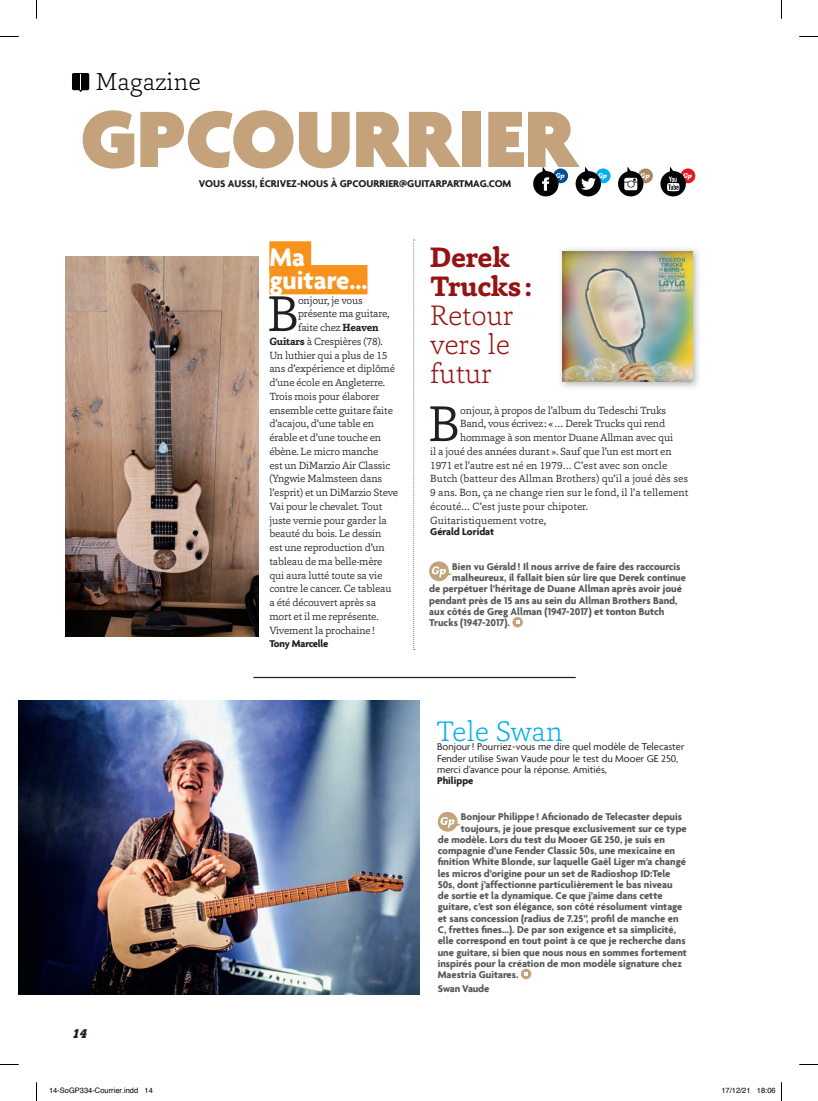
<style>
.page{position:relative;width:818px;height:1101px;background:#fff}
.page>*{position:absolute;margin:0;border:0;box-sizing:border-box;transform-origin:0 0}
.t1{font:900 86.38px "Agenda";color:#c4a27b}
.t2{font:300 51.25px "Capita";color:#231f20}
.t3{font:200 28.75px/29px "Capita";letter-spacing:-.01em;color:#951312}
.t4{font:200 28.75px "Capita";letter-spacing:-.01em;color:#00aeef}
.t5{font:700 27.38px/23.8px "Agenda";color:#fff}
.t6{font:200 25px "Capita";color:#010203}
.t7{font:italic 700 12.5px "City";color:#231f20}
.t8{font:700 10.62px "Agenda";color:#57585a}
.t9{font:300 10.62px "Capita";letter-spacing:-.02em;color:#231f20}
.t10{font:300 10.62px "Capita";color:#231f20}
.t11{font:10.62px/11.2px "Agenda";color:#231f20}
.t12{font:700 10.62px "Agenda";color:#231f20}
.t13{font:700 10.62px "Agenda";letter-spacing:-.02em;color:#231f20}
.t14{font:700 10.62px "Agenda";letter-spacing:-.02em;color:#57585a}
.t15{font:7.5px "Helvetica";color:#000}
.t16{font:italic 800 7px "Capita";color:#fff}
.s1{font-weight:700}
</style>
<div class="page">
<svg style="left:72px;top:73px;width:17px;height:19px"></svg>
<div style="left:553px;top:168px;width:14px;height:15px;background:#01509b;border-radius:50%"></div>
<svg style="left:533px;top:166px;width:27px;height:31px"></svg>
<div style="left:680px;top:168px;width:15px;height:15px;background:#dd1d24;border-radius:50%"></div>
<svg style="left:660px;top:166px;width:27px;height:31px"></svg>
<div style="left:637px;top:168px;width:15px;height:15px;background:#aa8961;border-radius:50%"></div>
<svg style="left:618px;top:166px;width:26px;height:31px"></svg>
<div style="left:595px;top:168px;width:15px;height:15px;background:#00aeef;border-radius:50%"></div>
<svg style="left:575px;top:166px;width:27px;height:31px"></svg>
<img style="left:66px;top:257px;width:192px;height:379px">
<div style="left:269px;top:241px;width:42px;height:29px;background:#f7931d"></div>
<div style="left:269px;top:265px;width:98px;height:29px;background:#f7931d"></div>
<svg style="left:437px;top:811px;width:23px;height:21px"></svg>
<svg style="left:520px;top:968px;width:11px;height:11px"></svg>
<svg style="left:429px;top:561px;width:23px;height:21px"></svg>
<svg style="left:512px;top:617px;width:10px;height:10px"></svg>
<svg style="left:515px;top:620px;width:4px;height:4px"></svg>
<img style="left:19px;top:700px;width:400px;height:294px">
<img style="left:560px;top:248px;width:139px;height:140px">
<img style="left:562px;top:251px;width:130px;height:130px">
<svg style="left:413px;top:240px;width:1px;height:410px"></svg>
<hr style="left:253px;top:677px;width:322px;height:1px;background:#231f20">
<svg style="left:0;top:36px;width:19px;height:1px"></svg>
<svg style="left:799px;top:36px;width:18px;height:1px"></svg>
<svg style="left:0;top:1064px;width:19px;height:1px"></svg>
<svg style="left:799px;top:1064px;width:18px;height:1px"></svg>
<svg style="left:36px;top:0;width:1px;height:19px"></svg>
<svg style="left:36px;top:1082px;width:1px;height:18px"></svg>
<p class="t6" style="left:96px;top:65px;width:106px">Magazine</p>
<p class="t1" style="left:80px;top:86px;width:498px">GPCOURRIER</p>
<p class="t12" style="left:199px;top:177px;width:314px">VOUS AUSSI, ÉCRIVEZ-NOUS À GPCOURRIER@GUITARPARTMAG.COM</p>
<p class="t16" style="left:555px;top:171px;width:11px">Gp</p>
<p class="t16" style="left:597px;top:171px;width:11px">Gp</p>
<p class="t16" style="left:640px;top:171px;width:11px">Gp</p>
<p class="t16" style="left:682px;top:171px;width:11px">Gp</p>
<p class="t7" style="left:72px;top:1026px;width:16px">14</p>
<p class="t5" style="left:269px;top:244px;width:99px">Ma guitare…</p>
<p class="t2" style="left:267px;top:280px;width:33px">B</p>
<p class="t9" style="left:298px;top:293px;width:66px">onjour, je vous</p>
<p class="t9" style="left:298px;top:307px;width:93px">présente ma guitare,</p>
<p class="t9" style="left:298px;top:320px;width:82px">faite chez <span class="s1">Heaven</span></p>
<p class="t9" style="left:269px;top:334px;width:115px"><span class="s1">Guitars</span> à Crespières (78).</p>
<p class="t9" style="left:269px;top:348px;width:120px">Un luthier qui a plus de 15</p>
<p class="t9" style="left:269px;top:362px;width:127px">ans d’expérience et diplômé</p>
<p class="t9" style="left:269px;top:375px;width:117px">d’une école en Angleterre.</p>
<p class="t9" style="left:269px;top:389px;width:112px">Trois mois pour élaborer</p>
<p class="t9" style="left:269px;top:403px;width:125px">ensemble cette guitare faite</p>
<p class="t9" style="left:269px;top:417px;width:106px">d’acajou, d’une table en</p>
<p class="t9" style="left:269px;top:430px;width:113px">érable et d’une touche en</p>
<p class="t9" style="left:269px;top:444px;width:111px">ébène. Le micro manche</p>
<p class="t9" style="left:269px;top:458px;width:122px">est un DiMarzio Air Classic</p>
<p class="t9" style="left:269px;top:472px;width:114px">(Yngwie Malmsteen dans</p>
<p class="t9" style="left:269px;top:485px;width:130px">l’esprit) et un DiMarzio Steve</p>
<p class="t9" style="left:269px;top:499px;width:114px">Vai pour le chevalet. Tout</p>
<p class="t9" style="left:269px;top:513px;width:119px">juste vernie pour garder la</p>
<p class="t9" style="left:269px;top:527px;width:114px">beauté du bois. Le dessin</p>
<p class="t9" style="left:269px;top:540px;width:117px">est une reproduction d’un</p>
<p class="t9" style="left:269px;top:554px;width:115px">tableau de ma belle-mère</p>
<p class="t9" style="left:269px;top:568px;width:114px">qui aura lutté toute sa vie</p>
<p class="t9" style="left:269px;top:581px;width:124px">contre le cancer. Ce tableau</p>
<p class="t9" style="left:269px;top:595px;width:108px">a été découvert après sa</p>
<p class="t9" style="left:269px;top:609px;width:111px">mort et il me représente.</p>
<p class="t9" style="left:269px;top:623px;width:107px">Vivement la prochaine !</p>
<p class="t13" style="left:269px;top:637px;width:60px">Tony Marcelle</p>
<p class="t3" style="left:430px;top:242px;width:103px"><span class="s1">Derek<br>Trucks :<br></span>Retour vers le futur</p>
<p class="t2" style="left:428px;top:390px;width:33px">B</p>
<p class="t9" style="left:459px;top:403px;width:208px">onjour, à propos de l’album du Tedeschi Truks</p>
<p class="t9" style="left:459px;top:417px;width:206px">Band, vous écrivez : « … Derek Trucks qui rend</p>
<p class="t9" style="left:459px;top:430px;width:214px">hommage à son mentor Duane Allman avec qui</p>
<p class="t9" style="left:430px;top:444px;width:243px">il a joué des années durant ». Sauf que l’un est mort en</p>
<p class="t10" style="left:430px;top:458px;width:238px">1971 et l’autre est né en 1979… C’est avec son oncle</p>
<p class="t10" style="left:430px;top:472px;width:259px">Butch (batteur des Allman Brothers) qu’il a joué dès ses</p>
<p class="t10" style="left:430px;top:485px;width:259px">9 ans. Bon, ça ne change rien sur le fond, il l’a tellement</p>
<p class="t10" style="left:430px;top:499px;width:159px">écouté… C’est juste pour chipoter.</p>
<p class="t10" style="left:430px;top:513px;width:117px">Guitaristiquement votre,</p>
<p class="t12" style="left:430px;top:525px;width:65px">Gérald Loridat</p>
<p class="t8" style="left:452px;top:560px;width:229px">Bien vu Gérald ! Il nous arrive de faire des raccourcis</p>
<p class="t8" style="left:452px;top:571px;width:235px">malheureux, il fallait bien sûr lire que Derek continue</p>
<p class="t8" style="left:429px;top:582px;width:254px">de perpétuer l’héritage de Duane Allman après avoir joué</p>
<p class="t8" style="left:429px;top:593px;width:250px">pendant près de 15 ans au sein du Allman Brothers Band,</p>
<p class="t8" style="left:429px;top:605px;width:237px">aux côtés de Greg Allman (1947-2017) et tonton Butch</p>
<p class="t8" style="left:429px;top:616px;width:82px">Trucks (1947-2017).</p>
<p class="t4" style="left:436px;top:712px;width:128px">Tele Swan</p>
<p class="t11" style="left:437px;top:741px;width:249px">Bonjour ! Pourriez-vous me dire quel modèle de Telecaster Fender utilise Swan Vaude pour le test du Mooer GE 250, merci d’avance pour la réponse. Amitiés,<br><span class="s1">Philippe</span></p>
<p class="t8" style="left:460px;top:810px;width:222px">Bonjour Philippe ! Aficionado de Telecaster depuis</p>
<p class="t8" style="left:460px;top:821px;width:227px">toujours, je joue presque exclusivement sur ce type</p>
<p class="t8" style="left:437px;top:833px;width:228px">de modèle. Lors du test du Mooer GE 250, je suis en</p>
<p class="t8" style="left:437px;top:844px;width:239px">compagnie d’une Fender Classic 50s, une mexicaine en</p>
<p class="t8" style="left:437px;top:855px;width:250px">finition White Blonde, sur laquelle Gaël Liger m’a changé</p>
<p class="t8" style="left:437px;top:866px;width:234px">les micros d’origine pour un set de Radioshop ID:Tele</p>
<p class="t8" style="left:437px;top:878px;width:236px">50s, dont j’affectionne particulièrement le bas niveau</p>
<p class="t8" style="left:437px;top:889px;width:226px">de sortie et la dynamique. Ce que j’aime dans cette</p>
<p class="t8" style="left:437px;top:900px;width:246px">guitare, c’est son élégance, son côté résolument vintage</p>
<p class="t8" style="left:437px;top:911px;width:242px">et sans concession (radius de 7.25”, profil de manche en</p>
<p class="t8" style="left:437px;top:923px;width:240px">C, frettes fines…). De par son exigence et sa simplicité,</p>
<p class="t8" style="left:437px;top:934px;width:249px">elle correspond en tout point à ce que je recherche dans</p>
<p class="t8" style="left:437px;top:945px;width:250px">une guitare, si bien que nous nous en sommes fortement</p>
<p class="t8" style="left:437px;top:956px;width:246px">inspirés pour la création de mon modèle signature chez</p>
<p class="t8" style="left:437px;top:968px;width:82px">Maestria Guitares.</p>
<p class="t14" style="left:437px;top:981px;width:53px">Swan Vaude</p>
<p class="t15" style="left:49px;top:1085px;width:105px">14-SoGP334-Courrier.indd 14</p>
<p class="t15" style="left:721px;top:1085px;width:56px">17/12/21 18:06</p>
</div>
